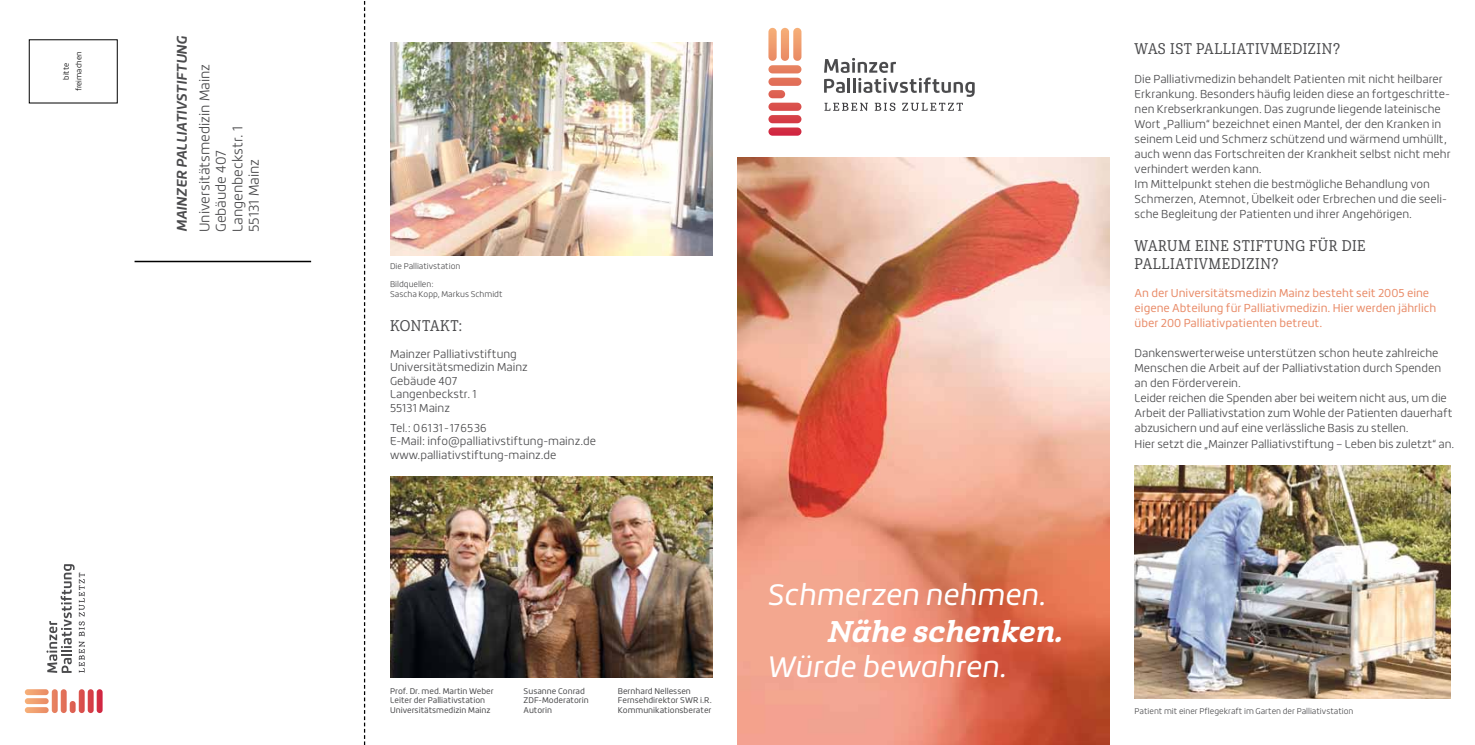
<style>
.page{position:relative;width:1475px;height:745px;background:#fff}
.page>*{position:absolute;margin:0;border:0;box-sizing:border-box;transform-origin:0 0}
.t1{font:italic 29px "Roihu";color:#fff}
.t2{font:29px "Cabrito Nor Ex B It";letter-spacing:.01em;color:#fff}
.t3{font:15px/18px "Cabrito Con Med";letter-spacing:.04em;color:#4b4b4d}
.t4{font:300 13.75px/16.5px "Roihu";color:#4b4b4d}
.t5{font:italic 700 13.75px "Roihu";color:#4b4b4d}
.t6{font:300 11.25px/15px "Roihu";color:#4b4b4d}
.t7{font:11.25px/15px "Roihu";color:#e98c69}
.t8{font:8.12px/9.8px "Roihu";color:#4b4b4d}
.t9{font:300 8.12px/9.8px "Roihu";color:#4b4b4d}
.t10{font:300 7.5px/12.5px "Roihu";color:#000;text-align:center}
</style>
<div class="page">
<img style="left:737px;top:158px;width:372px;height:586px">
<svg style="left:768px;top:28px;width:33px;height:108px"></svg>
<svg style="left:824px;top:58px;width:150px;height:39px"></svg>
<svg style="left:824px;top:103px;width:43px;height:8px"></svg>
<svg style="left:874px;top:103px;width:21px;height:8px"></svg>
<svg style="left:902px;top:103px;width:60px;height:8px"></svg>
<img style="left:1134px;top:465px;width:315px;height:233px">
<img style="left:390px;top:476px;width:322px;height:201px">
<img style="left:390px;top:43px;width:322px;height:212px">
<hr style="left:134px;top:260px;width:177px;height:2px;background:#000">
<svg style="left:364px;top:1px;width:1px;height:743px"></svg>
<svg style="left:25px;top:689px;width:78px;height:23px"></svg>
<svg style="left:46px;top:564px;width:39px;height:108px"></svg>
<p class="t10" style="left:60px;top:91px;width:42px;rotate:-90deg">bitte freimachen</p>
<p class="t5" style="left:174px;top:232px;width:198px;rotate:-90deg">MAINZER PALLIATIVSTIFTUNG</p>
<p class="t4" style="left:196px;top:232px;width:170px;rotate:-90deg">Universitätsmedizin Mainz<br>Gebäude 407<br>Langenbeckstr. 1<br>55131 Mainz</p>
<p class="t9" style="left:390px;top:261px;width:72px">Die Palliativstation</p>
<p class="t9" style="left:390px;top:279px;width:114px">Bildquellen:<br>Sascha Kopp, Markus Schmidt</p>
<h2 class="t3" style="left:390px;top:317px;width:74px">KONTAKT:</h2>
<p class="t6" style="left:390px;top:347px;width:139px;line-height:13.5px">Mainzer Palliativstiftung<br>Universitätsmedizin Mainz<br>Gebäude 407<br>Langenbeckstr. 1<br>55131 Mainz</p>
<p class="t6" style="left:390px;top:420px;width:207px;line-height:13.5px">Tel.: 0 61 31 - 17 65 36<br>E-Mail: info@palliativstiftung-mainz.de www.palliativstiftung-mainz.de</p>
<p class="t8" style="left:390px;top:685px;width:105px">Prof. Dr. med. Martin Weber<br>Leiter der Palliativstation<br>Universitätsmedizin Mainz</p>
<p class="t8" style="left:523px;top:685px;width:67px">Susanne Conrad<br>ZDF-Moderatorin<br>Autorin</p>
<p class="t8" style="left:617px;top:685px;width:96px">Bernhard Nellessen<br>Fernsehdirektor SWR i.R.<br>Kommunikationsberater</p>
<h1 class="t1" style="left:766px;top:577px;width:281px">Schmerzen nehmen.</h1>
<h1 class="t2" style="left:827px;top:612px;width:236px">Nähe schenken.</h1>
<h1 class="t1" style="left:766px;top:649px;width:241px">Würde bewahren.</h1>
<h2 class="t3" style="left:1134px;top:40px;width:207px">WAS IST PALLIATIVMEDIZIN?</h2>
<p class="t6" style="left:1134px;top:71px;width:317px">Die Palliativmedizin behandelt Patienten mit nicht heilbarer Erkrankung. Besonders häufig leiden diese an fortgeschritte&shy;nen Krebserkrankungen. Das zugrunde liegende lateinische Wort „Pallium“ bezeichnet einen Mantel, der den Kranken in seinem Leid und Schmerz schützend und wärmend umhüllt, auch wenn das Fortschreiten der Krankheit selbst nicht mehr verhindert werden kann.<br>Im Mittelpunkt stehen die bestmögliche Behandlung von Schmerzen, Atemnot, Übelkeit oder Erbrechen und die seeli&shy;sche Begleitung der Patienten und ihrer Angehörigen.</p>
<h2 class="t3" style="left:1134px;top:237px;width:232px">WARUM EINE STIFTUNG FÜR DIE<br>PALLIATIVMEDIZIN?</h2>
<p class="t7" style="left:1134px;top:286px;width:303px">An der Universitätsmedizin Mainz besteht seit 2005 eine eigene Abteilung für Palliativmedizin. Hier werden jährlich über 200 Palliativpatienten betreut.</p>
<p class="t6" style="left:1134px;top:346px;width:321px">Dankenswerterweise unterstützen schon heute zahlreiche Menschen die Arbeit auf der Palliativstation durch Spenden an den Förderverein.<br>Leider reichen die Spenden aber bei weitem nicht aus, um die Arbeit der Palliativstation zum Wohle der Patienten dauerhaft abzusichern und auf eine verlässliche Basis zu stellen.<br>Hier setzt die „Mainzer Palliativstiftung – Leben bis zuletzt“ an.</p>
<p class="t9" style="left:1134px;top:705px;width:220px">Patient mit einer Pflegekraft im Garten der Palliativstation</p>
</div>
